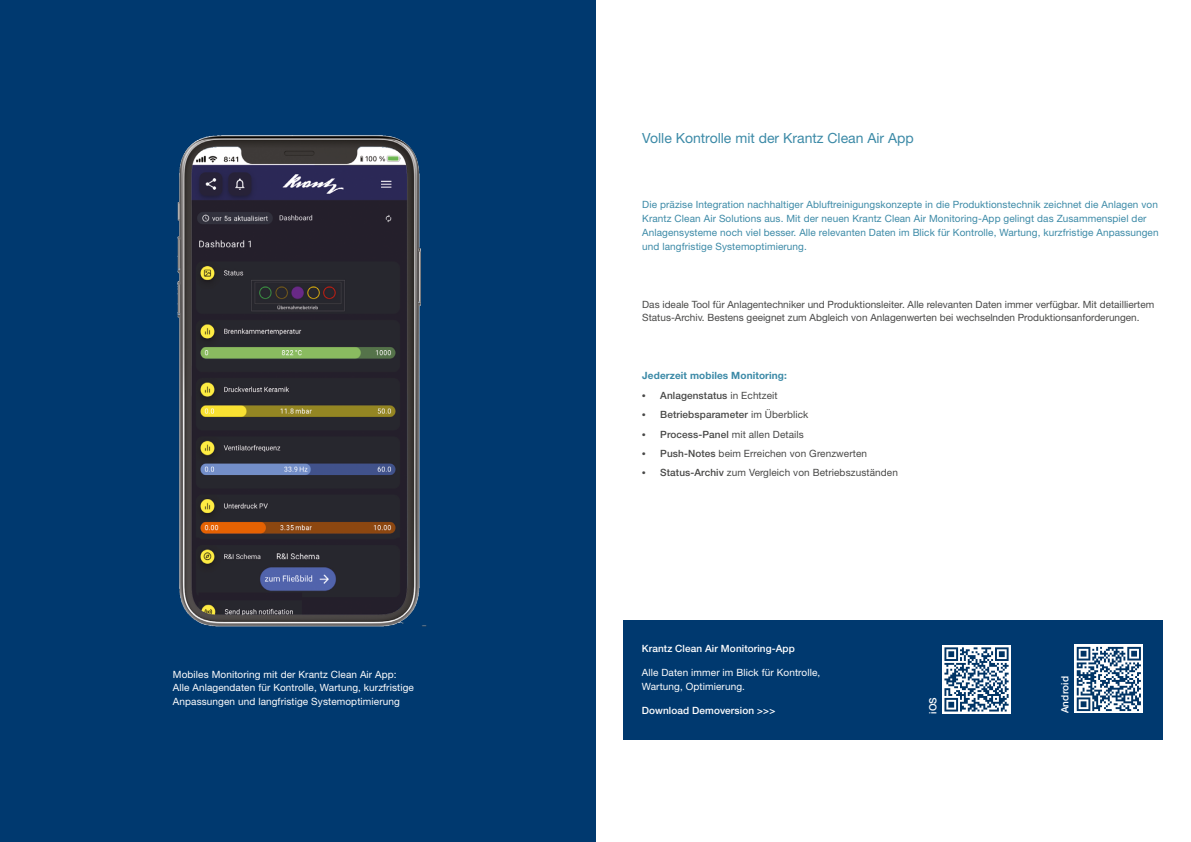
<style>
.page{position:relative;width:1191px;height:842px;background:#fff}
.page>*{position:absolute;margin:0;border:0;box-sizing:border-box;transform-origin:0 0}
.t1{font:14px "Helvetica Neue LT Pro";color:#3c8aa7}
.t2{font:10px/13.7px "Helvetica Neue LT Pro";letter-spacing:.01em;color:#3c8aa7}
.t3{font:10px/13.7px "Helvetica Neue LT Pro";color:#484847}
.t4{font:10px/13.7px "Helvetica Neue LT Pro";letter-spacing:.01em;color:#fff}
.t5{font:500 10px "Helvetica Neue LT Pro";letter-spacing:.01em;color:#fff}
.t6{font:500 10px "Helvetica Neue LT Pro";letter-spacing:.01em;color:#484847}
.t7{font:700 10px "Helvetica Neue LT Pro";letter-spacing:.01em;color:#3c8aa7}
.s1{font-family:"Times";font-weight:400}
.s2{font-weight:400}
.s3{font-family:"Times"}
.s4{font-weight:500}
</style>
<div class="page">
<div style="left:0;top:0;width:595px;height:842px;background:#00396f"></div>
<img style="left:177px;top:135px;width:250px;height:492px">
<div style="left:623px;top:620px;width:539px;height:120px;background:#00396f"></div>
<svg style="left:942px;top:645px;width:68px;height:68px"></svg>
<svg style="left:944px;top:647px;width:64px;height:64px"></svg>
<svg style="left:1074px;top:645px;width:68px;height:68px"></svg>
<svg style="left:1076px;top:647px;width:64px;height:64px"></svg>
<p class="t4" style="left:173px;top:667px;width:242px">Mobiles Monitoring mit der Krantz Clean Air App:<br>Alle Anlagendaten für Kontrolle, Wartung, kurzfristige<br>Anpassungen und langfristige Systemoptimierung</p>
<h1 class="t1" style="left:642px;top:130px;width:273px">Volle Kontrolle mit der Krantz Clean Air App</h1>
<p class="t2" style="left:642px;top:198px;width:518px">Die präzise Integration nachhaltiger Abluftreinigungskonzepte in die Produktionstechnik zeichnet die Anlagen von Krantz Clean Air Solutions aus. Mit der neuen Krantz Clean Air Monitoring-App gelingt das Zusammenspiel der Anlagensysteme noch viel besser. Alle relevanten Daten im Blick für Kontrolle, Wartung, kurzfristige Anpassungen und langfristige Systemoptimierung.</p>
<p class="t3" style="left:642px;top:297px;width:513px">Das ideale Tool für Anlagentechniker und Produktionsleiter. Alle relevanten Daten immer verfügbar. Mit detailliertem<br>Status-Archiv. Bestens geeignet zum Abgleich von Anlagenwerten bei wechselnden Produktionsanforderungen.</p>
<p class="t7" style="left:642px;top:370px;width:146px">Jederzeit mobiles Monitoring:</p>
<p class="t6" style="left:642px;top:389px;width:137px"><span class="s1">•</span> Anlagenstatus <span class="s2">in Echtzeit</span></p>
<p class="t6" style="left:642px;top:409px;width:168px"><span class="s1">•</span> Betriebsparameter <span class="s2">im Überblick</span></p>
<p class="t3" style="left:642px;top:427px;width:163px"><span class="s3">•</span> <span class="s4">Process-Panel</span> mit allen Details</p>
<p class="t3" style="left:642px;top:446px;width:226px"><span class="s3">•</span> <span class="s4">Push-Notes</span> beim Erreichen von Grenzwerten</p>
<p class="t3" style="left:642px;top:466px;width:257px"><span class="s3">•</span> <span class="s4">Status-Archiv</span> zum Vergleich von Betriebszuständen</p>
<p class="t5" style="left:642px;top:642px;width:155px">Krantz Clean Air Monitoring-App</p>
<p class="t4" style="left:642px;top:665px;width:180px">Alle Daten immer im Blick für Kontrolle,<br>Wartung, Optimierung.</p>
<p class="t5" style="left:642px;top:704px;width:135px">Download Demoversion &gt;&gt;&gt;</p>
<p class="t5" style="left:927px;top:714px;width:18px;rotate:-90deg">iOS</p>
<p class="t5" style="left:1059px;top:713px;width:38px;rotate:-90deg">Android</p>
</div>
